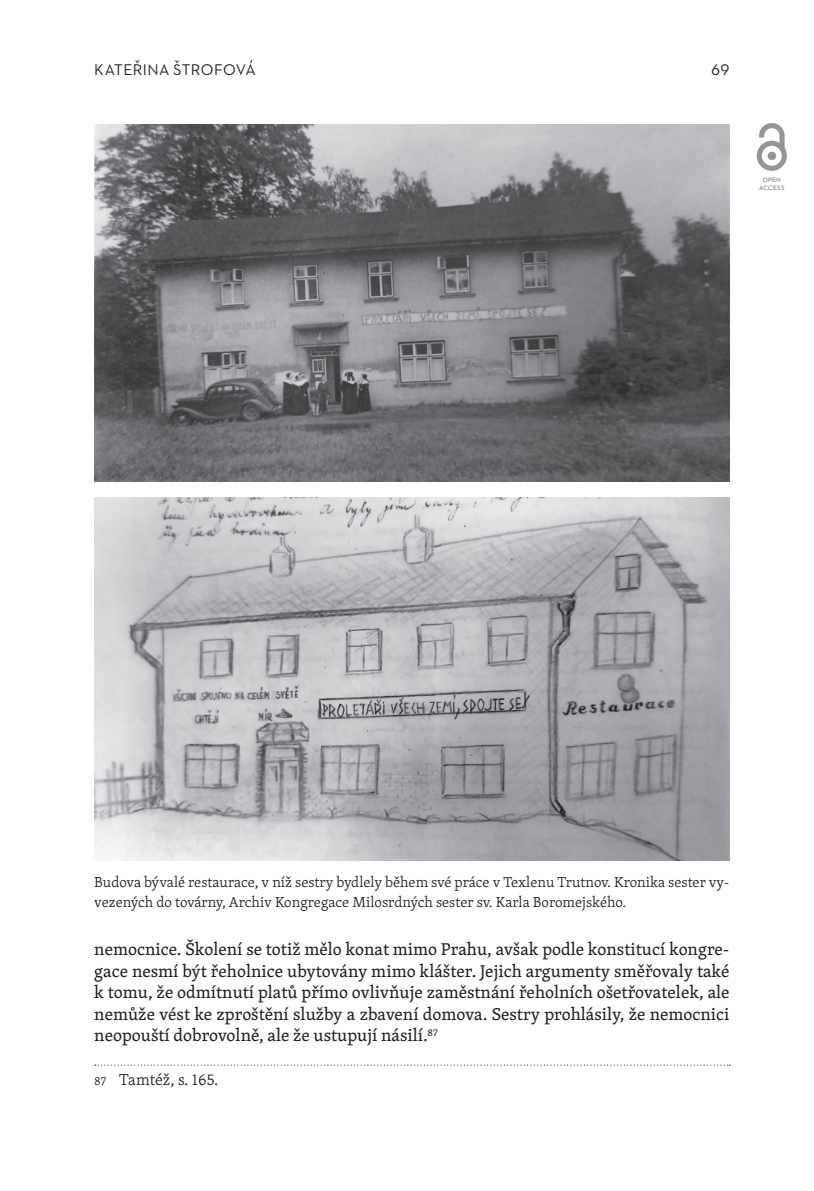
<style>
.page{position:relative;width:814px;height:1191px;background:#fff}
.page>*{position:absolute;margin:0;border:0;box-sizing:border-box;transform-origin:0 0}
.t1{font:17.5px/21.5px "Skolar PE";color:#231f20;text-align:justify}
.t2{font:300 16.28px "Skolar PE";color:#231f20}
.t3{font:15.75px "Neutraface 2 Text";letter-spacing:.02em;color:#231f20}
.t4{font:300 14.88px/20.1px "Skolar PE";color:#231f20}
.t5{font:600 6.48px/8.8px "Neutraface 2 Text";letter-spacing:.035em;color:#808285;text-align:center}
.s1{font-size:12.08px}
</style>
<div class="page">
<img style="left:94px;top:125px;width:635px;height:356px">
<img style="left:94px;top:497px;width:635px;height:363px">
<svg style="left:95px;top:1064px;width:635px;height:1px"></svg>
<svg style="left:759px;top:123px;width:27px;height:31px"></svg>
<div style="left:756px;top:141px;width:30px;height:30px;border:5px solid #939598;border-radius:50%"></div>
<div style="left:767px;top:152px;width:9px;height:8px;background:#939598;border-radius:50%"></div>
<p class="t3" style="left:94px;top:60px;width:90px">KATEŘINA ŠTRO</p>
<p class="t3" style="left:214px;top:60px;width:40px">FOVÁ</p>
<p class="t3" style="left:711px;top:60px;width:20px">69</p>
<p class="t5" style="left:759px;top:175px;width:27px">OPEN<br>ACCESS</p>
<p class="t4" style="left:94px;top:871px;width:636px">Budova bývalé restaurace, v níž sestry bydlely během své práce v Texlenu Trutnov. Kronika sester vy&shy;vezených do továrny, Archiv Kongregace Milosrdných sester sv. Karla Boromejského.</p>
<p class="t1" style="left:94px;top:938px;width:637px">nemocnice. Školení se totiž mělo konat mimo Prahu, avšak podle konstitucí kongre&shy;gace nesmí být řeholnice ubytovány mimo klášter. Jejich argumenty směřovaly také k tomu, že odmítnutí platů přímo ovlivňuje zaměstnání řeholních ošetřovatelek, ale nemůže vést ke zproštění služby a zbavení domova. Sestry prohlásily, že nemocnici neopouští dobrovolně, ale že ustupují násilí.<sup>87</sup></p>
<p class="t2" style="left:94px;top:1068px;width:125px"><span class="s1">87</span> Tamtéž, s. 165.</p>
</div>
